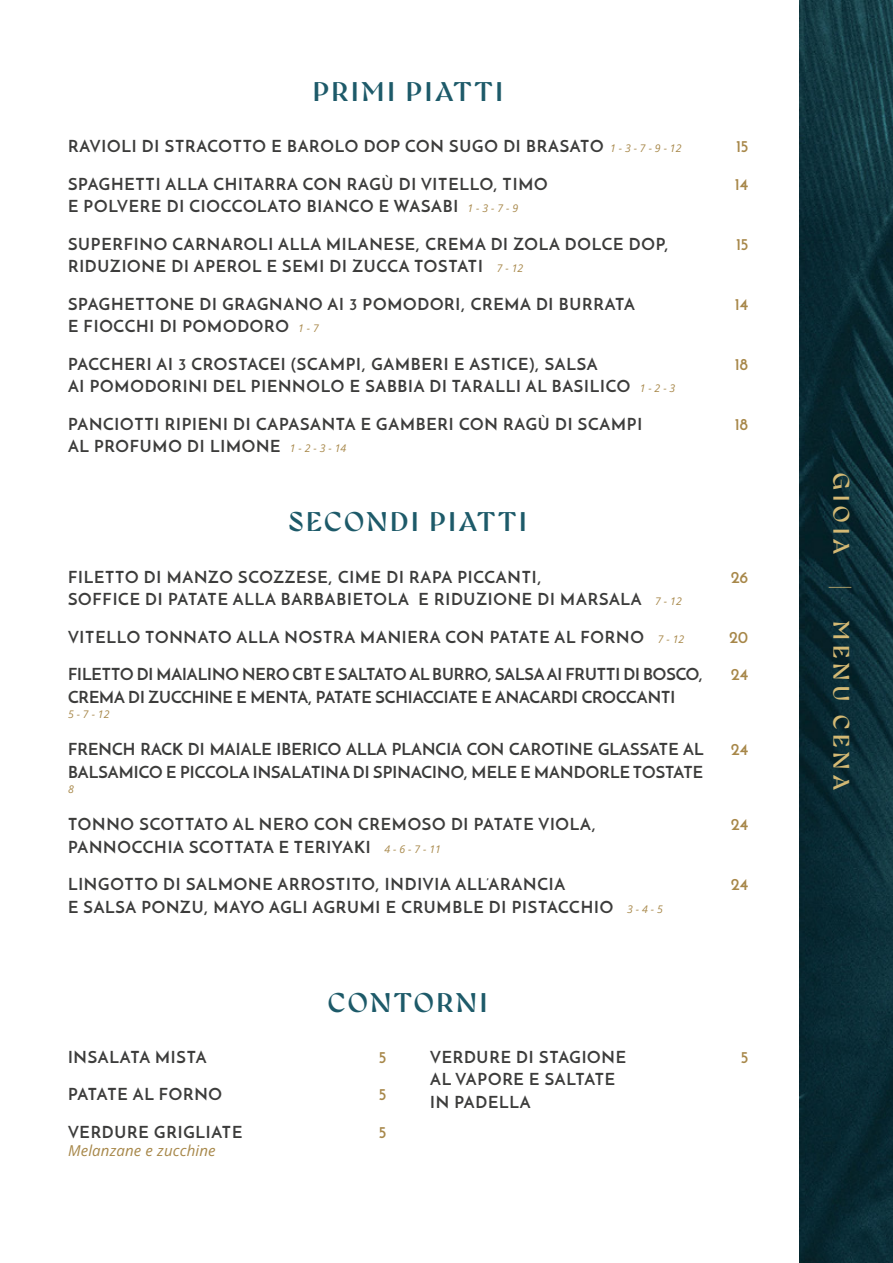
<style>
.page{position:relative;width:893px;height:1263px;background:#fff}
.page>*{position:absolute;margin:0;border:0;box-sizing:border-box;transform-origin:0 0}
.t1{font:300 27px "Gyst Variable Roman";letter-spacing:.11em;color:#1d5a69}
.t2{font:300 22.5px "Gyst Variable Roman";letter-spacing:.225em;color:#d4b974}
.t3{font:700 16.5px/22.5px "Josefin Sans";letter-spacing:.05em;color:#3c3c3b}
.t4{font:700 16.5px/22.5px "Josefin Sans";color:#3c3c3b}
.t5{font:700 16.5px/22.5px "Josefin Sans";letter-spacing:.01em;color:#3c3c3b}
.t6{font:700 16.5px "Josefin Sans";letter-spacing:-.02em;color:#a78749}
.t7{font:italic 15px "Open Sans";letter-spacing:.01em;color:#a78749}
.t8{font:italic 10.5px "Open Sans";color:#a78749}
.s1{font-family:"Open Sans";font-weight:400;font-style:italic;font-size:10.5px;color:#a78749}
</style>
<div class="page">
<img style="left:799px;top:0;width:94px;height:1263px">
<h1 class="t1" style="left:313px;top:77px;width:192px">PRIMI PIATTI</h1>
<p class="t3" style="left:68px;top:135px;width:615px">RAVIOLI DI STRACOTTO E BAROLO DOP CON SUGO DI BRASATO <span class="s1">1 - 3 - 7 - 9 - 12</span></p>
<p class="t3" style="left:68px;top:172px;width:481px">SPAGHETTI ALLA CHITARRA CON RAGÙ DI VITELLO, TIMO<br>E POLVERE DI CIOCCOLATO BIANCO E WASABI <span class="s1">1 - 3 - 7 - 9</span></p>
<p class="t3" style="left:68px;top:232px;width:602px">SUPERFINO CARNAROLI ALLA MILANESE, CREMA DI ZOLA DOLCE DOP,<br>RIDUZIONE DI APEROL E SEMI DI ZUCCA TOSTATI <span class="s1">7 - 12</span></p>
<p class="t3" style="left:68px;top:292px;width:569px">SPAGHETTONE DI GRAGNANO AI 3 POMODORI, CREMA DI BURRATA<br>E FIOCCHI DI POMODORO <span class="s1">1 - 7</span></p>
<p class="t3" style="left:68px;top:352px;width:609px">PACCHERI AI 3 CROSTACEI (SCAMPI, GAMBERI E ASTICE), SALSA<br>AI POMODORINI DEL PIENNOLO E SABBIA DI TARALLI AL BASILICO <span class="s1">1 - 2 - 3</span></p>
<p class="t3" style="left:68px;top:412px;width:576px">PANCIOTTI RIPIENI DI CAPASANTA E GAMBERI CON RAGÙ DI SCAMPI<br>AL PROFUMO DI LIMONE <span class="s1">1 - 2 - 3 - 14</span></p>
<h1 class="t1" style="left:289px;top:507px;width:239px">SECONDI PIATTI</h1>
<p class="t3" style="left:68px;top:565px;width:615px">FILETTO DI MANZO SCOZZESE, CIME DI RAPA PICCANTI,<br>SOFFICE DI PATATE ALLA BARBABIETOLA E RIDUZIONE DI MARSALA <span class="s1">7 - 12</span></p>
<p class="t3" style="left:68px;top:625px;width:618px">VITELLO TONNATO ALLA NOSTRA MANIERA CON PATATE AL FORNO <span class="s1">7 - 12</span></p>
<p class="t4" style="left:68px;top:663px;width:637px">FILETTO DI MAIALINO NERO CBT E SALTATO AL BURRO, SALSA AI FRUTTI DI BOSCO,<br>CREMA DI ZUCCHINE E MENTA, PATATE SCHIACCIATE E ANACARDI CROCCANTI</p>
<p class="t8" style="left:68px;top:706px;width:43px">5 - 7 - 12</p>
<p class="t5" style="left:68px;top:738px;width:637px">FRENCH RACK DI MAIALE IBERICO ALLA PLANCIA CON CAROTINE GLASSATE AL<br>BALSAMICO E PICCOLA INSALATINA DI SPINACINO, MELE E MANDORLE TOSTATE</p>
<p class="t8" style="left:68px;top:781px;width:7px">8</p>
<p class="t3" style="left:68px;top:813px;width:529px">TONNO SCOTTATO AL NERO CON CREMOSO DI PATATE VIOLA,<br>PANNOCCHIA SCOTTATA E TERIYAKI <span class="s1">4 - 6 - 7 - 11</span></p>
<p class="t3" style="left:68px;top:873px;width:596px">LINGOTTO DI SALMONE ARROSTITO, INDIVIA ALL’ARANCIA<br>E SALSA PONZU, MAYO AGLI AGRUMI E CRUMBLE DI PISTACCHIO <span class="s1">3 - 4 - 5</span></p>
<p class="t6" style="left:736px;top:136px;width:14px">15</p>
<p class="t6" style="left:735px;top:174px;width:15px">14</p>
<p class="t6" style="left:736px;top:234px;width:14px">15</p>
<p class="t6" style="left:735px;top:294px;width:15px">14</p>
<p class="t6" style="left:735px;top:353px;width:15px">18</p>
<p class="t6" style="left:735px;top:413px;width:15px">18</p>
<p class="t6" style="left:731px;top:566px;width:19px">26</p>
<p class="t6" style="left:729px;top:626px;width:21px">20</p>
<p class="t6" style="left:731px;top:664px;width:19px">24</p>
<p class="t6" style="left:731px;top:739px;width:19px">24</p>
<p class="t6" style="left:731px;top:814px;width:19px">24</p>
<p class="t6" style="left:731px;top:874px;width:19px">24</p>
<p class="t3" style="left:68px;top:1046px;width:140px">INSALATA MISTA</p>
<p class="t3" style="left:68px;top:1083px;width:156px">PATATE AL FORNO</p>
<p class="t3" style="left:68px;top:1121px;width:176px">VERDURE GRIGLIATE</p>
<p class="t7" style="left:68px;top:1140px;width:149px">Melanzane e zucchine</p>
<h1 class="t1" style="left:328px;top:987px;width:161px">CONTORNI</h1>
<p class="t6" style="left:379px;top:1047px;width:9px">5</p>
<p class="t6" style="left:379px;top:1084px;width:9px">5</p>
<p class="t6" style="left:379px;top:1122px;width:9px">5</p>
<p class="t3" style="left:430px;top:1046px;width:197px">VERDURE DI STAGIONE<br>AL VAPORE E SALTATE<br>IN PADELLA</p>
<p class="t6" style="left:741px;top:1047px;width:9px">5</p>
<h2 class="t2" style="left:854px;top:473px;width:82px;rotate:90deg">GIOIA</h2>
<h2 class="t2" style="left:854px;top:586px;width:4px;rotate:90deg">|</h2>
<h2 class="t2" style="left:854px;top:621px;width:170px;rotate:90deg">MENU CENA</h2>
</div>
